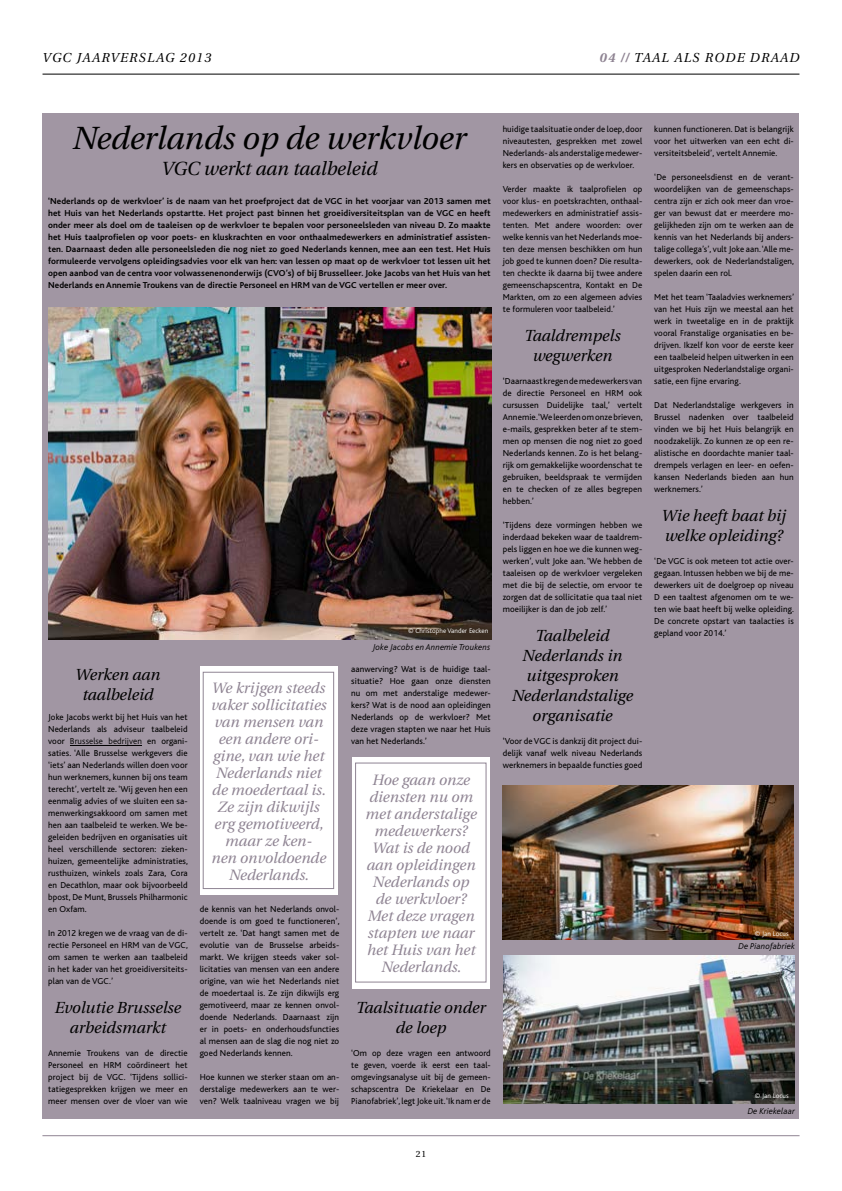
<style>
.page{position:relative;width:842px;height:1191px;background:#fff}
.page>*{position:absolute;margin:0;border:0;box-sizing:border-box;transform-origin:0 0}
.Titel_artikel{font:italic 32px "Utopia";color:#000}
.Ondertitel{font:italic 19px "Utopia";color:#000}
.Tussentitel{font:italic 16px/20px "Utopia";color:#000;text-align:center}
.Tussentitel-2{font:italic 15px/17px "Utopia";color:#8f8493;text-align:center}
.t1{font:italic 13px "Utopia";letter-spacing:.1em;color:#000}
.Body_txt{font:9px/12px "Bliss";letter-spacing:.01em;color:#000;text-align:justify}
.Inleiding{font:700 9px/12px "Bliss";letter-spacing:.01em;color:#000;text-align:justify}
.Onderschrift{font:italic 300 9px "Bliss";letter-spacing:.01em;color:#000}
.t2{font:9px "Utopia";color:#000}
.Body_txt-2{font:300 7px "Bliss";letter-spacing:.01em;color:#fff}
.s1{font-weight:700;color:#8f8493}
.s2{font-weight:300}
</style>
<div class="page">
<hr style="left:43px;top:74px;width:756px;height:1px;background:#000">
<hr style="left:42px;top:1135px;width:757px;height:1px;background:#8f8493">
<div style="left:43px;top:113px;width:756px;height:1005px;background:#a196a3"></div>
<hr style="left:70px;top:745px;width:72px;height:1px;background:#000">
<div style="left:200px;top:666px;width:138px;height:228px;background:#fff"></div>
<div style="left:203px;top:671px;width:131px;height:218px;border:1px solid #8f8493"></div>
<div style="left:352px;top:757px;width:138px;height:231px;background:#fff"></div>
<div style="left:355px;top:762px;width:131px;height:220px;border:1px solid #8f8493"></div>
<img style="left:48px;top:308px;width:444px;height:331px">
<img style="left:503px;top:785px;width:291px;height:154px">
<img style="left:504px;top:956px;width:291px;height:147px">
<h3 class="t1" style="left:43px;top:50px;width:170px">VGC JAARVERSLAG 2013</h3>
<h3 class="t1" style="left:600px;top:50px;width:201px"><span class="s1">04 //</span> TAAL ALS RODE DRAAD</h3>
<h2 class="Titel_artikel" style="left:73px;top:121px;width:395px">Nederlands op de werkvloer</h2>
<h3 class="Ondertitel" style="left:161px;top:158px;width:218px">VGC werkt aan taalbeleid</h3>
<p class="Inleiding" style="left:48px;top:195px;width:444px">‘Nederlands op de werkvloer’ is de naam van het proefproject dat de VGC in het voorjaar van 2013 samen met het Huis van het Nederlands opstartte. Het project past binnen het groeidiversiteitsplan van de VGC en heeft onder meer als doel om de taaleisen op de werkvloer te bepalen voor personeelsleden van niveau D. Zo maakte het Huis taalprofielen op voor poets- en kluskrachten en voor onthaalmedewerkers en administratief assisten&shy;ten. Daarnaast deden alle personeelsleden die nog niet zo goed Nederlands kennen, mee aan een test. Het Huis formuleerde vervolgens opleidingsadvies voor elk van hen: van lessen op maat op de werkvloer tot lessen uit het open aanbod van de centra voor volwassenenonderwijs (CVO’s) of bij Brusselleer. Joke Jacobs van het Huis van het Nederlands en Annemie Troukens van de directie Personeel en HRM van de VGC vertellen er meer over.</p>
<p class="Body_txt-2" style="left:408px;top:627px;width:82px">© Christophe Vander Eecken</p>
<h4 class="Tussentitel" style="left:75px;top:664px;width:86px">Werken aan taalbeleid</h4>
<p class="Body_txt" style="left:48px;top:711px;width:141px">Joke Jacobs werkt bij het Huis van het Nederlands als adviseur taalbeleid voor <span class="s2">Brusselse bedrijven</span> en organi&shy;saties. ‘Alle Brusselse werkgevers die ‘iets’ aan Nederlands willen doen voor hun werknemers, kunnen bij ons team terecht’, vertelt ze. ‘Wij geven hen een eenmalig advies of we sluiten een sa&shy;menwerkingsakkoord om samen met hen aan taalbeleid te werken. We be&shy;geleiden bedrijven en organisaties uit heel verschillende sectoren: zieken&shy;huizen, gemeentelijke administraties, rusthuizen, winkels zoals Zara, Cora en Decathlon, maar ook bijvoorbeeld bpost, De Munt, Brussels Philharmonic en Oxfam.</p>
<p class="Body_txt" style="left:48px;top:927px;width:141px">In 2012 kregen we de vraag van de di&shy;rectie Personeel en HRM van de VGC, om samen te werken aan taalbeleid in het kader van het groeidiversiteits&shy;plan van de VGC.’</p>
<h4 class="Tussentitel" style="left:55px;top:997px;width:128px">Evolutie Brusselse arbeidsmarkt</h4>
<p class="Body_txt" style="left:48px;top:1047px;width:141px">Annemie Troukens van de directie Personeel en HRM coördineert het project bij de VGC. ‘Tijdens sollici&shy;tatiegesprekken krijgen we meer en meer mensen over de vloer van wie</p>
<p class="Tussentitel-2" style="left:211px;top:679px;width:117px">We krijgen steeds vaker sollicitaties van mensen van een andere ori&shy;gine, van wie het<br>Nederlands niet de moedertaal is.<br>Ze zijn dikwijls erg gemotiveerd, maar ze ken&shy;nen onvoldoende<br>Nederlands.</p>
<p class="Body_txt" style="left:200px;top:903px;width:141px">de kennis van het Nederlands onvol&shy;doende is om goed te functioneren’, vertelt ze. ‘Dat hangt samen met de evolutie van de Brusselse arbeids&shy;markt. We krijgen steeds vaker sol&shy;licitaties van mensen van een andere origine, van wie het Nederlands niet de moedertaal is. Ze zijn dikwijls erg gemotiveerd, maar ze kennen onvol&shy;doende Nederlands. Daarnaast zijn er in poets- en onderhoudsfuncties al mensen aan de slag die nog niet zo goed Nederlands kennen.</p>
<p class="Body_txt" style="left:200px;top:1071px;width:141px">Hoe kunnen we sterker staan om an&shy;derstalige medewerkers aan te wer&shy;ven? Welk taalniveau vragen we bij</p>
<p class="Onderschrift" style="left:373px;top:642px;width:119px">Joke Jacobs en Annemie Troukens</p>
<p class="Body_txt" style="left:351px;top:663px;width:141px">aanwerving? Wat is de huidige taal&shy;situatie? Hoe gaan onze diensten nu om met anderstalige medewer&shy;kers? Wat is de nood aan opleidingen Nederlands op de werkvloer? Met deze vragen stapten we naar het Huis van het Nederlands.’</p>
<h4 class="Tussentitel-2" style="left:366px;top:771px;width:113px">Hoe gaan onze diensten nu om met anderstalige medewerkers?<br>Wat is de nood aan opleidingen<br>Nederlands op de werkvloer?<br>Met deze vragen stapten we naar het Huis van het<br>Nederlands.</h4>
<h4 class="Tussentitel" style="left:356px;top:997px;width:131px">Taalsituatie onder de loep</h4>
<p class="Body_txt" style="left:351px;top:1047px;width:141px">‘Om op deze vragen een antwoord te geven, voerde ik eerst een taal&shy;omgevingsanalyse uit bij de gemeen&shy;schapscentra De Kriekelaar en De Pianofabriek’, legt Joke uit. ‘Ik nam er de</p>
<p class="Body_txt" style="left:503px;top:123px;width:141px">huidige taalsituatie onder de loep, door niveautesten, gesprekken met zowel Nederlands- als anderstalige medewer&shy;kers en observaties op de werkvloer.</p>
<p class="Body_txt" style="left:503px;top:183px;width:141px">Verder maakte ik taalprofielen op voor klus- en poetskrachten, onthaal&shy;medewerkers en administratief assis&shy;tenten. Met andere woorden: over welke kennis van het Nederlands moe&shy;ten deze mensen beschikken om hun job goed te kunnen doen? Die resulta&shy;ten checkte ik daarna bij twee andere gemeenschapscentra, Kontakt en De Markten, om zo een algemeen advies te formuleren voor taalbeleid.’</p>
<h4 class="Tussentitel" style="left:524px;top:325px;width:98px">Taaldrempels wegwerken</h4>
<p class="Body_txt" style="left:503px;top:375px;width:141px">‘Daarnaast kregen de medewerkers van de directie Personeel en HRM ook cursussen Duidelijke taal,’ vertelt Annemie. ‘We leerden om onze brieven, e-mails, gesprekken beter af te stem&shy;men op mensen die nog niet zo goed Nederlands kennen. Zo is het belang&shy;rijk om gemakkelijke woordenschat te gebruiken, beeldspraak te vermijden en te checken of ze alles begrepen hebben.’</p>
<p class="Body_txt" style="left:503px;top:519px;width:141px">‘Tijdens deze vormingen hebben we inderdaad bekeken waar de taaldrem&shy;pels liggen en hoe we die kunnen weg&shy;werken’, vult Joke aan. ‘We hebben de taaleisen op de werkvloer vergeleken met die bij de selectie, om ervoor te zorgen dat de sollicitatie qua taal niet moeilijker is dan de job zelf.’</p>
<h4 class="Tussentitel" style="left:512px;top:625px;width:122px">Taalbeleid<br>Nederlands in uitgesproken<br>Nederlandstalige organisatie</h4>
<p class="Body_txt" style="left:503px;top:735px;width:141px">‘Voor de VGC is dankzij dit project dui&shy;delijk vanaf welk niveau Nederlands werknemers in bepaalde functies goed</p>
<p class="Body_txt" style="left:654px;top:123px;width:141px">kunnen functioneren. Dat is belangrijk voor het uitwerken van een echt di&shy;versiteitsbeleid’, vertelt Annemie.</p>
<p class="Body_txt" style="left:654px;top:171px;width:141px">‘De personeelsdienst en de verant&shy;woordelijken van de gemeenschaps&shy;centra zijn er zich ook meer dan vroe&shy;ger van bewust dat er meerdere mo&shy;gelijkheden zijn om te werken aan de kennis van het Nederlands bij anders&shy;talige collega’s’, vult Joke aan. ‘Alle me&shy;dewerkers, ook de Nederlandstaligen, spelen daarin een rol.</p>
<p class="Body_txt" style="left:654px;top:291px;width:141px">Met het team ‘Taaladvies werknemers’ van het Huis zijn we meestal aan het werk in tweetalige en in de praktijk vooral Franstalige organisaties en be&shy;drijven. Ikzelf kon voor de eerste keer een taalbeleid helpen uitwerken in een uitgesproken Nederlandstalige organi&shy;satie, een fijne ervaring.</p>
<p class="Body_txt" style="left:654px;top:399px;width:141px">Dat Nederlandstalige werkgevers in Brussel nadenken over taalbeleid vinden we bij het Huis belangrijk en noodzakelijk. Zo kunnen ze op een re&shy;alistische en doordachte manier taal&shy;drempels verlagen en leer- en oefen&shy;kansen Nederlands bieden aan hun werknemers.’</p>
<h4 class="Tussentitel" style="left:662px;top:505px;width:126px;text-align:left">Wie heeft baat bij welke opleiding?</h4>
<p class="Body_txt" style="left:654px;top:555px;width:141px">‘De VGC is ook meteen tot actie over&shy;gegaan. Intussen hebben we bij de me&shy;dewerkers uit de doelgroep op niveau D een taaltest afgenomen om te we&shy;ten wie baat heeft bij welke opleiding.<br>De concrete opstart van taalacties is gepland voor 2014.’</p>
<p class="Body_txt-2" style="left:755px;top:930px;width:36px">© Jan Locus</p>
<p class="Onderschrift" style="left:738px;top:941px;width:58px">De Pianofabriek</p>
<p class="Body_txt-2" style="left:755px;top:1091px;width:36px">© Jan Locus</p>
<p class="Onderschrift" style="left:748px;top:1106px;width:49px">De Kriekelaar</p>
<p class="t2" style="left:416px;top:1148px;width:12px">21</p>
</div>
